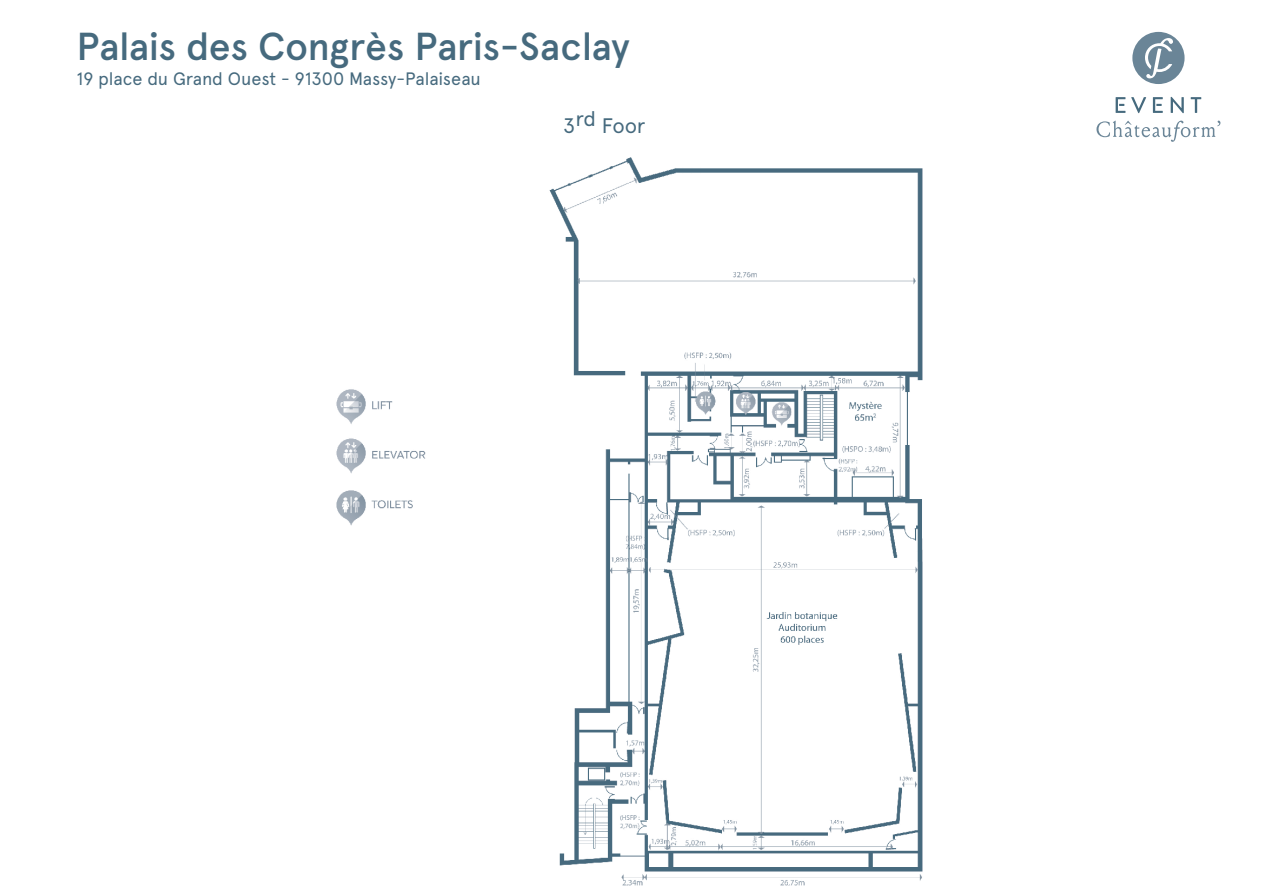
<style>
.page{position:relative;width:1263px;height:893px;background:#fff}
.page>*{position:absolute;margin:0;border:0;box-sizing:border-box;transform-origin:0 0}
.t1{font:500 39px "Apercu";letter-spacing:-.01em;color:#466a7e}
.t2{font:21px "Apercu";letter-spacing:-.02em;color:#466a7e}
.t3{font:18px "Apercu";letter-spacing:-.005em;color:#466a7e}
</style>
<div class="page">
<svg style="left:1096px;top:121px;width:124px;height:21px"></svg>
<svg style="left:1132px;top:32px;width:52px;height:52px"></svg>
<svg style="left:1131px;top:97px;width:15px;height:16px"></svg>
<svg style="left:1171px;top:97px;width:13px;height:16px"></svg>
<svg style="left:1191px;top:97px;width:10px;height:16px"></svg>
<svg style="left:1153px;top:97px;width:10px;height:16px"></svg>
<svg style="left:1115px;top:97px;width:10px;height:16px"></svg>
<img style="left:336px;top:157px;width:587px;height:728px">
<h1 class="t1" style="left:77px;top:22px;width:555px">Palais des Congrès Paris-Saclay</h1>
<p class="t3" style="left:77px;top:68px;width:406px">19 place du Grand Ouest - 91300 Massy-Palaiseau</p>
<p class="t2" style="left:563px;top:113px;width:84px">3rd Foor</p>
</div>
